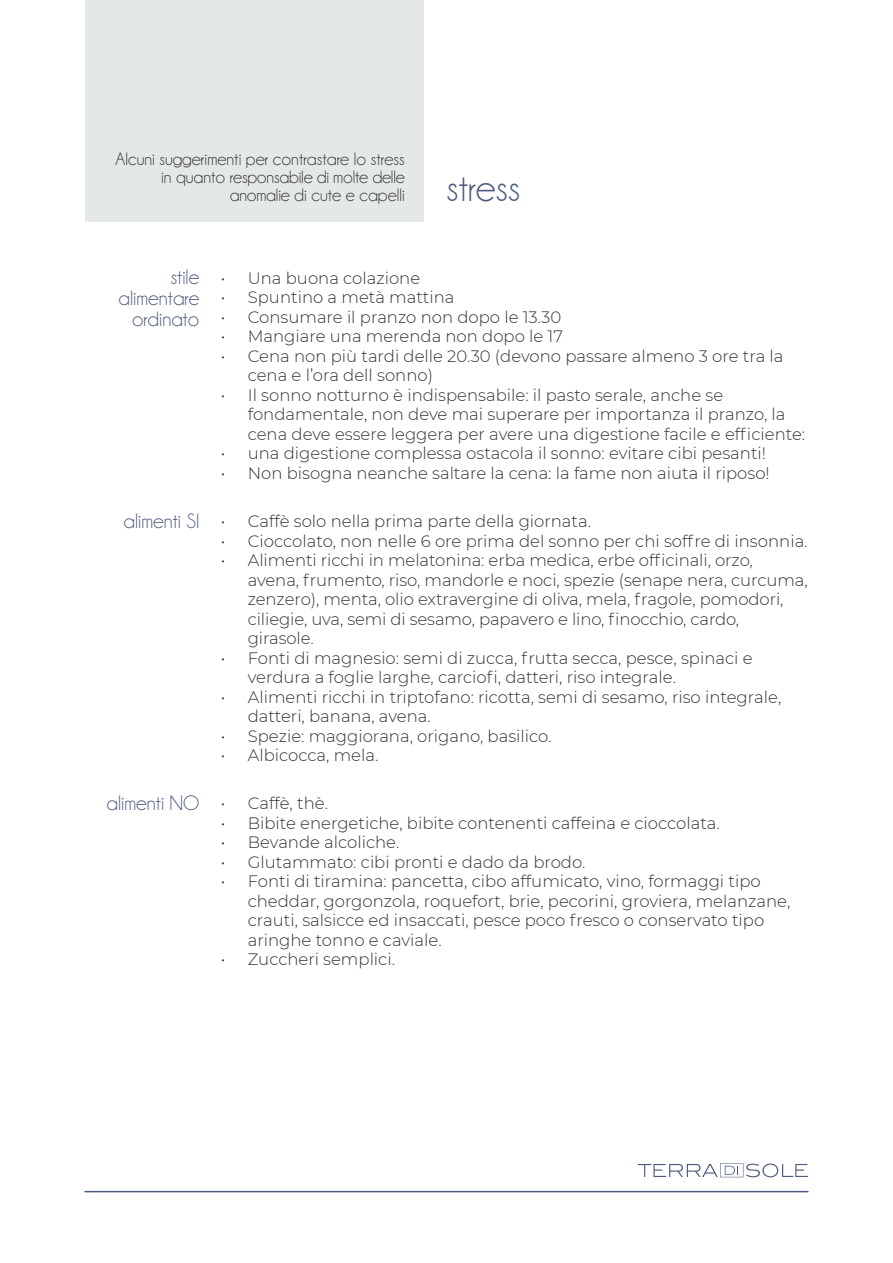
<style>
.page{position:relative;width:893px;height:1263px;background:#fff}
.page>*{position:absolute;margin:0;border:0;box-sizing:border-box;transform-origin:0 0}
.t1{font:39px "Champagne&Limousines";color:#4c5a7e}
.t2{font:21px/21px "Champagne&Limousines";color:#4c5a7e;text-align:right}
.t3{font:18px/18px "Champagne&Limousines";color:#333;text-align:right}
.t4{font:300 16.5px/19.5px "Montserrat";color:#333}
</style>
<div class="page">
<div style="left:85px;top:0;width:338px;height:221px;background:#e4e8e9"></div>
<hr style="left:85px;top:1191px;width:723px;height:1px;background:#4c5a7e">
<svg style="left:638px;top:1163px;width:170px;height:14px"></svg>
<p class="t3" style="left:116px;top:151px;width:291px">Alcuni suggerimenti per contrastare lo stress in quanto responsabile di molte delle anomalie di cute e capelli</p>
<h1 class="t1" style="left:446px;top:174px;width:75px">stress</h1>
<p class="t2" style="left:119px;top:268px;width:82px">stile alimentare ordinato</p>
<p class="t2" style="left:124px;top:511px;width:77px">alimenti SI</p>
<p class="t2" style="left:107px;top:794px;width:94px">alimenti NO</p>
<p class="t4" style="left:221px;top:268px;width:201px">• Una buona colazione</p>
<p class="t4" style="left:221px;top:288px;width:235px">• Spuntino a metà mattina</p>
<p class="t4" style="left:221px;top:307px;width:342px">• Consumare il pranzo non dopo le 13.30</p>
<p class="t4" style="left:221px;top:327px;width:344px">• Mangiare una merenda non dopo le 17</p>
<p class="t4" style="left:248px;top:346px;width:537px;text-indent:-27px">• Cena non più tardi delle 20.30 (devono passare almeno 3 ore tra la cena e l’ora dell sonno)</p>
<p class="t4" style="left:248px;top:385px;width:559px;text-indent:-27px">• Il sonno notturno è indispensabile: il pasto serale, anche se fondamentale, non deve mai superare per importanza il pranzo, la cena deve essere leggera per avere una digestione facile e efficiente:</p>
<p class="t4" style="left:221px;top:444px;width:547px">• una digestione complessa ostacola il sonno: evitare cibi pesanti!</p>
<p class="t4" style="left:221px;top:463px;width:550px">• Non bisogna neanche saltare la cena: la fame non aiuta il riposo!</p>
<p class="t4" style="left:221px;top:511px;width:372px">• Caffè solo nella prima parte della giornata.</p>
<p class="t4" style="left:221px;top:531px;width:588px">• Cioccolato, non nelle 6 ore prima del sonno per chi soffre di insonnia.</p>
<p class="t4" style="left:248px;top:550px;width:561px;text-indent:-27px">• Alimenti ricchi in melatonina: erba medica, erbe officinali, orzo, avena, frumento, riso, mandorle e noci, spezie (senape nera, curcuma, zenzero), menta, olio extravergine di oliva, mela, fragole, pomodori, ciliegie, uva, semi di sesamo, papavero e lino, finocchio, cardo, girasole.</p>
<p class="t4" style="left:248px;top:648px;width:506px;text-indent:-27px">• Fonti di magnesio: semi di zucca, frutta secca, pesce, spinaci e verdura a foglie larghe, carciofi, datteri, riso integrale.</p>
<p class="t4" style="left:248px;top:687px;width:535px;text-indent:-27px">• Alimenti ricchi in triptofano: ricotta, semi di sesamo, riso integrale, datteri, banana, avena.</p>
<p class="t4" style="left:221px;top:726px;width:332px">• Spezie: maggiorana, origano, basilico.</p>
<p class="t4" style="left:221px;top:745px;width:159px">• Albicocca, mela.</p>
<p class="t4" style="left:221px;top:794px;width:109px">• Caffè, thè.</p>
<p class="t4" style="left:221px;top:813px;width:500px">• Bibite energetiche, bibite contenenti caffeina e cioccolata.</p>
<p class="t4" style="left:221px;top:833px;width:180px">• Bevande alcoliche.</p>
<p class="t4" style="left:221px;top:852px;width:366px">• Glutammato: cibi pronti e dado da brodo.</p>
<p class="t4" style="left:248px;top:872px;width:544px;text-indent:-27px">• Fonti di tiramina: pancetta, cibo affumicato, vino, formaggi tipo cheddar, gorgonzola, roquefort, brie, pecorini, groviera, melanzane, crauti, salsicce ed insaccati, pesce poco fresco o conservato tipo aringhe tonno e caviale.</p>
<p class="t4" style="left:221px;top:950px;width:176px">• Zuccheri semplici.</p>
</div>
